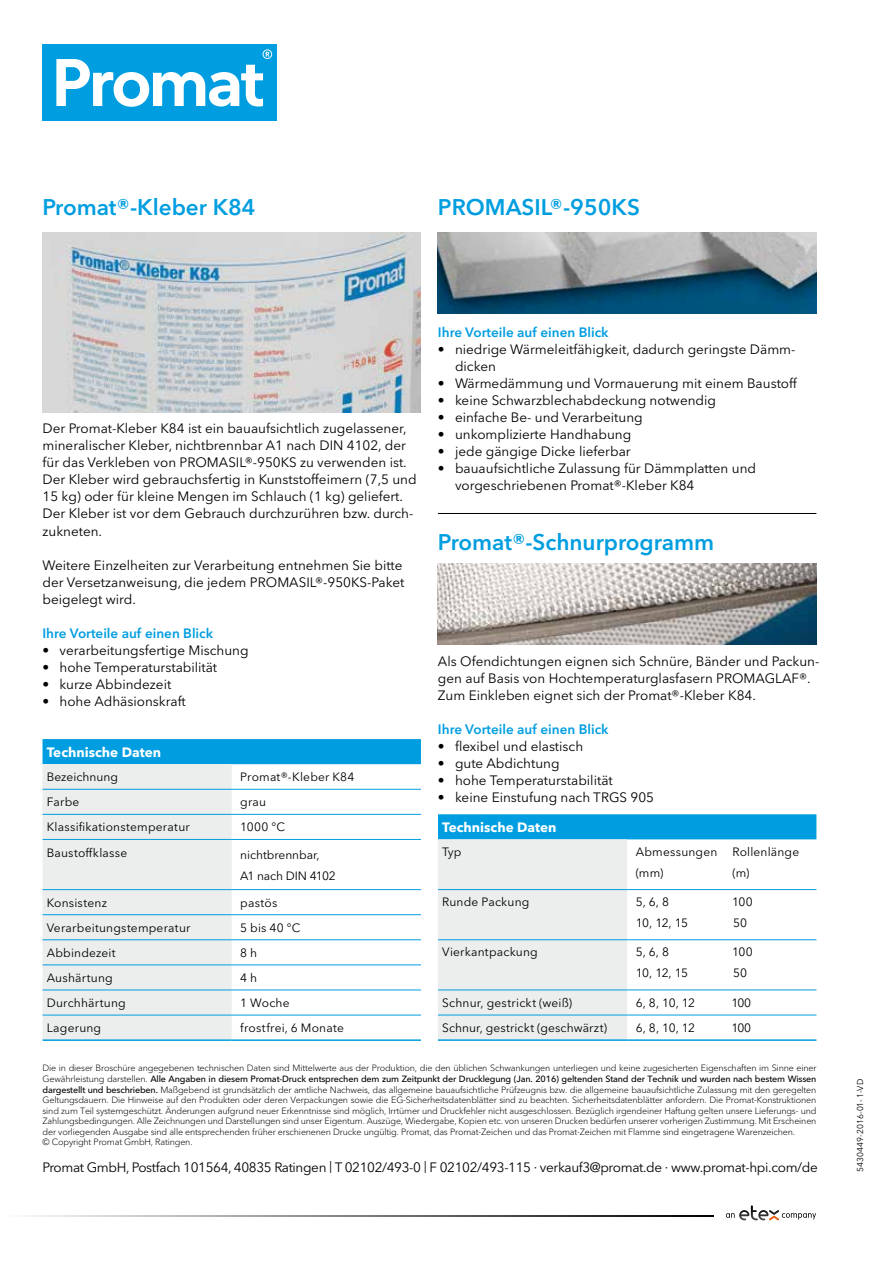
<style>
.page{position:relative;width:893px;height:1263px;background:#fff}
.page>*{position:absolute;margin:0;border:0;box-sizing:border-box;transform-origin:0 0}
.t1{font:600 22.5px "Avenir Next W1 G";color:#009ee0}
.t2{font:13.5px/17px "Avenir Next W1 G";color:#000}
.t3{font:13.5px "Avenir Next W1 G";letter-spacing:-.025em;color:#000}
.t4{font:600 13.5px "Avenir Next W1 G";color:#009ee0}
.t5{font:700 13.5px "Avenir Next W1 G";color:#fff}
.t6{font:12px/21px "Avenir Next W1 G";letter-spacing:.015em;color:#000}
.t7{font:12px/21px "Avenir Next W1 G";letter-spacing:-.005em;color:#000}
.t8{font:300 9px/10.5px "Avenir Next W1 G";letter-spacing:-.02em;color:#000}
.t9{font:8.55px "Avenir Next W1 G";color:#000}
.s1{font-weight:500}
.s2{font-family:"Minion Pro";font-size:12px}
</style>
<div class="page">
<svg style="left:30px;top:1215px;width:683px;height:2px"></svg>
<svg style="left:726px;top:1205px;width:90px;height:15px"></svg>
<div style="left:43px;top:45px;width:234px;height:76px;background:#009ee0"></div>
<svg style="left:56px;top:49px;width:216px;height:58px"></svg>
<div style="left:43px;top:739px;width:378px;height:25px;background:#009ee0"></div>
<div style="left:43px;top:764px;width:189px;height:275px;background:#eceded"></div>
<hr style="left:43px;top:789px;width:189px;height:1px;background:#009ee0">
<hr style="left:232px;top:789px;width:189px;height:1px;background:#009ee0">
<hr style="left:43px;top:814px;width:189px;height:1px;background:#009ee0">
<hr style="left:232px;top:814px;width:189px;height:1px;background:#009ee0">
<hr style="left:43px;top:839px;width:189px;height:1px;background:#009ee0">
<hr style="left:232px;top:839px;width:189px;height:1px;background:#009ee0">
<hr style="left:43px;top:889px;width:189px;height:1px;background:#009ee0">
<hr style="left:232px;top:889px;width:189px;height:1px;background:#009ee0">
<hr style="left:43px;top:914px;width:189px;height:1px;background:#009ee0">
<hr style="left:232px;top:914px;width:189px;height:1px;background:#009ee0">
<hr style="left:43px;top:939px;width:189px;height:1px;background:#009ee0">
<hr style="left:232px;top:939px;width:189px;height:1px;background:#009ee0">
<hr style="left:43px;top:965px;width:189px;height:1px;background:#009ee0">
<hr style="left:232px;top:965px;width:189px;height:1px;background:#009ee0">
<hr style="left:43px;top:990px;width:189px;height:1px;background:#009ee0">
<hr style="left:232px;top:990px;width:189px;height:1px;background:#009ee0">
<hr style="left:43px;top:1015px;width:189px;height:1px;background:#009ee0">
<hr style="left:232px;top:1015px;width:189px;height:1px;background:#009ee0">
<hr style="left:43px;top:1039px;width:189px;height:2px;background:#009ee0">
<hr style="left:232px;top:1039px;width:189px;height:2px;background:#009ee0">
<svg style="left:438px;top:814px;width:378px;height:225px"></svg>
<hr style="left:438px;top:889px;width:189px;height:1px;background:#009ee0">
<hr style="left:627px;top:889px;width:189px;height:1px;background:#009ee0">
<hr style="left:438px;top:939px;width:189px;height:1px;background:#009ee0">
<hr style="left:627px;top:939px;width:189px;height:1px;background:#009ee0">
<hr style="left:438px;top:990px;width:189px;height:1px;background:#009ee0">
<hr style="left:627px;top:990px;width:189px;height:1px;background:#009ee0">
<hr style="left:438px;top:1015px;width:189px;height:1px;background:#009ee0">
<hr style="left:627px;top:1015px;width:189px;height:1px;background:#009ee0">
<hr style="left:438px;top:1039px;width:189px;height:2px;background:#009ee0">
<hr style="left:627px;top:1039px;width:189px;height:2px;background:#009ee0">
<img style="left:43px;top:233px;width:378px;height:179px">
<img style="left:438px;top:564px;width:378px;height:81px">
<img style="left:438px;top:233px;width:378px;height:81px">
<hr style="left:438px;top:513px;width:378px;height:1px;background:#000">
<h1 class="t1" style="left:43px;top:193px;width:215px">Promat®-Kleber K84</h1>
<h1 class="t1" style="left:438px;top:193px;width:203px">PROMASIL®-950KS</h1>
<p class="t2" style="left:43px;top:420px;width:376px">Der Promat-Kleber K84 ist ein bauaufsichtlich zugelassener, mineralischer Kleber, nichtbrennbar A1 nach DIN 4102, der für das Verkleben von PROMASIL®-950KS zu verwenden ist.<br>Der Kleber wird gebrauchsfertig in Kunststoffeimern (7,5 und 15 kg) oder für kleine Mengen im Schlauch (1 kg) geliefert.<br>Der Kleber ist vor dem Gebrauch durchzurühren bzw. durch&shy;zukneten.</p>
<h2 class="t2" style="left:43px;top:556px;width:363px">Weitere Einzelheiten zur Verarbeitung entnehmen Sie bitte der Versetzanweisung, die jedem PROMASIL®-950KS-Paket beigelegt wird.</h2>
<h2 class="t4" style="left:43px;top:625px;width:172px">Ihre Vorteile auf einen Blick</h2>
<h2 class="t2" style="left:43px;top:641px;width:208px">• verarbeitungsfertige Mischung</h2>
<h2 class="t2" style="left:43px;top:658px;width:176px">• hohe Temperaturstabilität</h2>
<h2 class="t2" style="left:43px;top:675px;width:130px">• kurze Abbindezeit</h2>
<h2 class="t2" style="left:43px;top:692px;width:145px">• hohe Adhäsionskraft</h2>
<h2 class="t5" style="left:47px;top:744px;width:116px">Technische Daten</h2>
<h3 class="t6" style="left:47px;top:766px;width:73px">Bezeichnung</h3>
<h3 class="t6" style="left:240px;top:766px;width:116px">Promat®-Kleber K84</h3>
<h3 class="t6" style="left:47px;top:792px;width:34px">Farbe</h3>
<h3 class="t6" style="left:240px;top:792px;width:27px">grau</h3>
<h3 class="t6" style="left:47px;top:817px;width:145px">Klassifikationstemperatur</h3>
<h3 class="t6" style="left:240px;top:817px;width:46px">1000 °C</h3>
<h3 class="t6" style="left:47px;top:842px;width:82px">Baustoffklasse</h3>
<h3 class="t7" style="left:240px;top:844px;width:97px">nichtbrennbar,<br>A1 nach DIN 4102</h3>
<h3 class="t6" style="left:47px;top:892px;width:62px">Konsistenz</h3>
<h3 class="t6" style="left:240px;top:892px;width:39px">pastös</h3>
<h3 class="t6" style="left:47px;top:917px;width:145px">Verarbeitungstemperatur</h3>
<h3 class="t6" style="left:240px;top:917px;width:62px">5 bis 40 °C</h3>
<h3 class="t6" style="left:47px;top:942px;width:70px">Abbindezeit</h3>
<h3 class="t6" style="left:240px;top:942px;width:18px">8 h</h3>
<h3 class="t6" style="left:47px;top:967px;width:68px">Aushärtung</h3>
<h3 class="t6" style="left:240px;top:967px;width:18px">4 h</h3>
<h3 class="t6" style="left:47px;top:992px;width:81px">Durchhärtung</h3>
<h3 class="t6" style="left:240px;top:992px;width:51px">1 Woche</h3>
<h3 class="t6" style="left:47px;top:1017px;width:56px">Lagerung</h3>
<h3 class="t6" style="left:240px;top:1017px;width:105px">frostfrei, 6 Monate</h3>
<h2 class="t4" style="left:438px;top:324px;width:172px">Ihre Vorteile auf einen Blick</h2>
<h2 class="t2" style="left:455px;top:340px;width:342px;text-indent:-17px">• niedrige Wärmeleitfähigkeit, dadurch geringste Dämm&shy;dicken</h2>
<h2 class="t2" style="left:438px;top:374px;width:361px">• Wärmedämmung und Vormauerung mit einem Baustoff</h2>
<h2 class="t2" style="left:438px;top:391px;width:280px">• keine Schwarzblechabdeckung notwendig</h2>
<h2 class="t2" style="left:438px;top:408px;width:206px">• einfache Be- und Verarbeitung</h2>
<h2 class="t2" style="left:438px;top:425px;width:195px">• unkomplizierte Handhabung</h2>
<h2 class="t2" style="left:438px;top:442px;width:194px">• jede gängige Dicke lieferbar</h2>
<h2 class="t2" style="left:455px;top:459px;width:303px;text-indent:-17px">• bauaufsichtliche Zulassung für Dämmplatten und vorgeschriebenen Promat®-Kleber K84</h2>
<h1 class="t1" style="left:438px;top:528px;width:278px">Promat®-Schnurprogramm</h1>
<h2 class="t2" style="left:438px;top:652px;width:383px">Als Ofendichtungen eignen sich Schnüre, Bänder und Packun&shy;gen auf Basis von Hochtemperaturglasfasern PROMAGLAF®.<br>Zum Einkleben eignet sich der Promat®-Kleber K84.</h2>
<h2 class="t4" style="left:438px;top:721px;width:172px">Ihre Vorteile auf einen Blick</h2>
<h2 class="t2" style="left:438px;top:737px;width:147px">• flexibel und elastisch</h2>
<h2 class="t2" style="left:438px;top:754px;width:123px">• gute Abdichtung</h2>
<h2 class="t2" style="left:438px;top:771px;width:176px">• hohe Temperaturstabilität</h2>
<h2 class="t2" style="left:438px;top:788px;width:218px">• keine Einstufung nach TRGS 905</h2>
<h2 class="t5" style="left:442px;top:819px;width:116px">Technische Daten</h2>
<h3 class="t6" style="left:442px;top:841px;width:21px">Typ</h3>
<h3 class="t6" style="left:636px;top:841px;width:165px">Abmessungen Rollenlänge (mm)</h3>
<h3 class="t6" style="left:732px;top:862px;width:19px">(m)</h3>
<h3 class="t6" style="left:442px;top:892px;width:89px">Runde Packung</h3>
<h3 class="t6" style="left:636px;top:892px;width:35px">5, 6, 8</h3>
<h3 class="t6" style="left:732px;top:892px;width:22px">100</h3>
<h3 class="t6" style="left:636px;top:913px;width:54px">10, 12, 15</h3>
<h3 class="t6" style="left:733px;top:913px;width:15px">50</h3>
<h3 class="t6" style="left:442px;top:942px;width:97px">Vierkantpackung</h3>
<h3 class="t6" style="left:636px;top:942px;width:35px">5, 6, 8</h3>
<h3 class="t6" style="left:732px;top:942px;width:22px">100</h3>
<h3 class="t6" style="left:636px;top:963px;width:54px">10, 12, 15</h3>
<h3 class="t6" style="left:733px;top:963px;width:15px">50</h3>
<h3 class="t6" style="left:442px;top:992px;width:131px">Schnur, gestrickt (weiß)</h3>
<h3 class="t6" style="left:636px;top:992px;width:61px">6, 8, 10, 12</h3>
<h3 class="t6" style="left:732px;top:992px;width:21px">100</h3>
<h3 class="t6" style="left:442px;top:1017px;width:166px">Schnur, gestrickt (geschwärzt)</h3>
<h3 class="t6" style="left:636px;top:1017px;width:61px">6, 8, 10, 12</h3>
<h3 class="t6" style="left:732px;top:1017px;width:21px">100</h3>
<p class="t8" style="left:43px;top:1063px;width:775px">Die in dieser Broschüre angegebenen technischen Daten sind Mittelwerte aus der Produktion, die den üblichen Schwankungen unterliegen und keine zugesicherten Eigenschaften im Sinne einer Gewährleistung darstellen. <span class="s1">Alle Angaben in diesem Promat-Druck entsprechen dem zum Zeitpunkt der Drucklegung (Jan. 2016) geltenden Stand der Technik und wurden nach bestem Wissen dargestellt und beschrieben.</span> Maßgebend ist grundsätzlich der amtliche Nachweis, das allgemeine bauaufsichtliche Prüfzeugnis bzw. die allgemeine bauaufsichtliche Zulassung mit den geregelten Geltungsdauern. Die Hinweise auf den Produkten oder deren Verpackungen sowie die EG-Sicherheitsdatenblätter sind zu beachten. Sicherheitsdatenblätter anfordern. Die Promat-Konstruktionen sind zum Teil systemgeschützt. Änderungen aufgrund neuer Erkenntnisse sind möglich, Irrtümer und Druckfehler nicht ausgeschlossen. Bezüglich irgendeiner Haftung gelten unsere Lieferungs- und Zahlungsbedingungen. Alle Zeichnungen und Darstellungen sind unser Eigentum. Auszüge, Wiedergabe, Kopien etc. von unseren Drucken bedürfen unserer vorherigen Zustimmung. Mit Erscheinen der vorliegenden Ausgabe sind alle entsprechenden früher erschienenen Drucke ungültig. Promat, das Promat-Zeichen und das Promat-Zeichen mit Flamme sind eingetragene Warenzeichen.<br>© Copyright Promat GmbH, Ratingen.</p>
<h2 class="t3" style="left:43px;top:1159px;width:777px">Promat GmbH, Postfach 101564, 40835 Ratingen <span class="s2">|</span> T 02102/493-0 <span class="s2">|</span> F 02102/493-115 · verkauf3@promat.de · www.promat-hpi.com/de</h2>
<p class="t9" style="left:855px;top:1171px;width:94px;rotate:-90deg">5430449-2016-01-1-VD</p>
</div>
